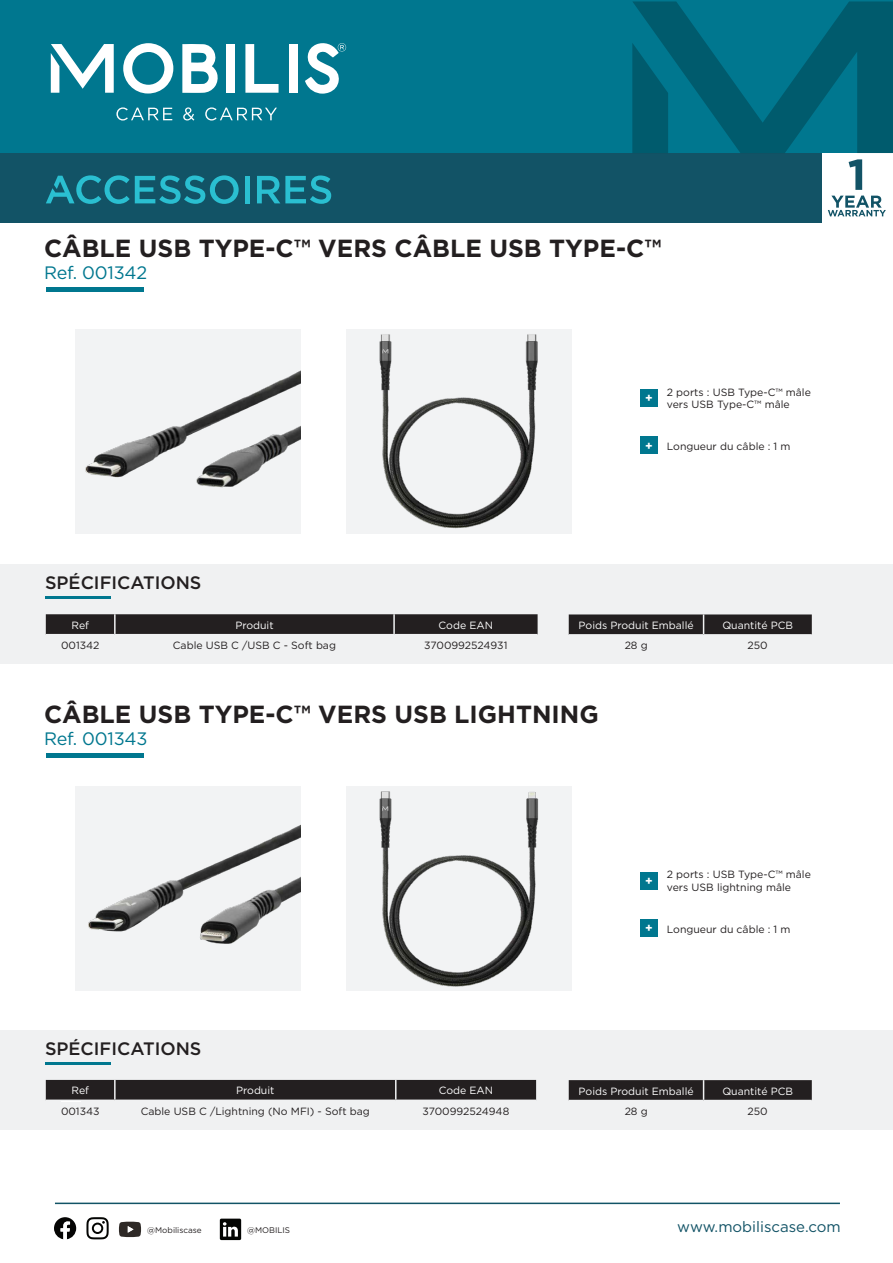
<style>
.page{position:relative;width:893px;height:1263px;background:#fff}
.page>*{position:absolute;margin:0;border:0;box-sizing:border-box;transform-origin:0 0}
.t1{font:700 24.75px "Gotham";color:#231f20}
.t2{font:500 18px "Gotham";color:#231f20}
.t3{font:18px "Gotham";letter-spacing:-.01em;color:#00778f}
.t4{font:15px "Gotham";color:#125366}
.t5{font:700 12px "Gotham";color:#fff}
.t6{font:10.5px/12.6px "Gotham";color:#231f20}
.t7{font:10.5px "Gotham";color:#fff}
.t8{font:8.1px "Gotham";color:#231f20}
</style>
<div class="page">
<div style="left:0;top:0;width:893px;height:222px;background:#00778f"></div>
<div style="left:0;top:153px;width:893px;height:69px;background:#125366"></div>
<div style="left:0;top:564px;width:893px;height:100px;background:#f0f1f2"></div>
<div style="left:0;top:1030px;width:893px;height:100px;background:#f0f1f2"></div>
<hr style="left:46px;top:596px;width:65px;height:2px;background:#00778f">
<div style="left:46px;top:753px;width:97px;height:5px;background:#00778f"></div>
<hr style="left:46px;top:1062px;width:65px;height:3px;background:#00778f">
<img style="left:348px;top:330px;width:222px;height:203px">
<div style="left:346px;top:786px;width:225px;height:205px;background:#f2f3f4"></div>
<img style="left:379px;top:791px;width:160px;height:196px">
<img style="left:75px;top:329px;width:225px;height:204px">
<img style="left:75px;top:786px;width:225px;height:205px">
<div style="left:640px;top:389px;width:18px;height:17px;background:#00778f"></div>
<div style="left:640px;top:872px;width:18px;height:17px;background:#00778f"></div>
<div style="left:640px;top:437px;width:18px;height:17px;background:#00778f"></div>
<div style="left:640px;top:919px;width:18px;height:17px;background:#00778f"></div>
<div style="left:822px;top:153px;width:71px;height:69px;background:#fff"></div>
<svg style="left:849px;top:159px;width:13px;height:31px"></svg>
<svg style="left:828px;top:196px;width:58px;height:20px"></svg>
<svg style="left:632px;top:1px;width:261px;height:152px"></svg>
<svg style="left:182px;top:44px;width:36px;height:49px"></svg>
<svg style="left:123px;top:43px;width:50px;height:51px"></svg>
<svg style="left:245px;top:44px;width:34px;height:49px"></svg>
<div style="left:227px;top:44px;width:8px;height:49px;background:#fff"></div>
<div style="left:289px;top:44px;width:8px;height:49px;background:#fff"></div>
<svg style="left:51px;top:44px;width:63px;height:49px"></svg>
<svg style="left:116px;top:107px;width:56px;height:14px"></svg>
<svg style="left:183px;top:107px;width:11px;height:14px"></svg>
<svg style="left:205px;top:107px;width:72px;height:14px"></svg>
<svg style="left:305px;top:43px;width:41px;height:51px"></svg>
<hr style="left:55px;top:1202px;width:785px;height:2px;background:#125366">
<svg style="left:220px;top:1218px;width:21px;height:22px"></svg>
<svg style="left:54px;top:1217px;width:22px;height:22px"></svg>
<svg style="left:86px;top:1217px;width:23px;height:22px"></svg>
<svg style="left:119px;top:1222px;width:22px;height:15px"></svg>
<hr style="left:46px;top:287px;width:97px;height:4px;background:#00778f">
<div style="left:61px;top:1082px;width:20px;height:20px;background:#fff"></div>
<svg style="left:46px;top:614px;width:492px;height:20px;background:#262223"></svg>
<hr style="left:114px;top:614px;width:2px;height:20px;background:#f0f1f2">
<hr style="left:393px;top:614px;width:2px;height:20px;background:#f0f1f2">
<svg style="left:569px;top:614px;width:243px;height:21px;background:#312d2e"></svg>
<div style="left:46px;top:1080px;width:490px;height:19px;background:#231f20"></div>
<hr style="left:46px;top:1099px;width:69px;height:2px;background:#f0f1f2">
<svg style="left:569px;top:1080px;width:243px;height:21px;background:#312d2e"></svg>
<div style="left:245px;top:176px;width:5px;height:27px;background:#2abfd1"></div>
<svg style="left:257px;top:175px;width:74px;height:29px"></svg>
<svg style="left:46px;top:175px;width:193px;height:29px"></svg>
<h1 class="t1" style="left:44px;top:232px;width:619px">CÂBLE USB TYPE-C™ VERS CÂBLE USB TYPE-C™</h1>
<h2 class="t3" style="left:44px;top:261px;width:105px">Ref. 001342</h2>
<h2 class="t2" style="left:45px;top:571px;width:158px">SPÉCIFICATIONS</h2>
<p class="t7" style="left:72px;top:618px;width:19px">Ref</p>
<p class="t7" style="left:235px;top:618px;width:40px">Produit</p>
<p class="t7" style="left:439px;top:618px;width:56px">Code EAN</p>
<p class="t6" style="left:61px;top:639px;width:40px">001342</p>
<p class="t6" style="left:173px;top:639px;width:165px">Cable USB C /USB C - Soft bag</p>
<p class="t6" style="left:424px;top:639px;width:85px">3700992524931</p>
<p class="t5" style="left:645px;top:390px;width:9px">+</p>
<p class="t5" style="left:645px;top:437px;width:9px">+</p>
<p class="t6" style="left:667px;top:385px;width:146px">2 ports : USB Type-C™ mâle vers USB Type-C™ mâle</p>
<p class="t6" style="left:667px;top:440px;width:125px">Longueur du câble : 1 m</p>
<p class="t7" style="left:579px;top:618px;width:117px">Poids Produit Emballé</p>
<p class="t7" style="left:722px;top:618px;width:72px">Quantité PCB</p>
<p class="t6" style="left:625px;top:639px;width:25px">28 g</p>
<p class="t6" style="left:748px;top:639px;width:22px">250</p>
<h1 class="t1" style="left:44px;top:698px;width:556px">CÂBLE USB TYPE-C™ VERS USB LIGHTNING</h1>
<h2 class="t3" style="left:44px;top:727px;width:105px">Ref. 001343</h2>
<h2 class="t2" style="left:45px;top:1037px;width:158px">SPÉCIFICATIONS</h2>
<p class="t5" style="left:645px;top:873px;width:9px">+</p>
<p class="t5" style="left:645px;top:920px;width:9px">+</p>
<p class="t6" style="left:667px;top:868px;width:146px">2 ports : USB Type-C™ mâle vers USB lightning mâle</p>
<p class="t6" style="left:667px;top:923px;width:125px">Longueur du câble : 1 m</p>
<p class="t7" style="left:72px;top:1084px;width:19px">Ref</p>
<p class="t7" style="left:236px;top:1084px;width:40px">Produit</p>
<p class="t7" style="left:439px;top:1084px;width:56px">Code EAN</p>
<p class="t6" style="left:61px;top:1104px;width:40px">001343</p>
<p class="t6" style="left:141px;top:1104px;width:231px">Cable USB C /Lightning (No MFI) - Soft bag</p>
<p class="t6" style="left:423px;top:1104px;width:88px">3700992524948</p>
<p class="t7" style="left:579px;top:1084px;width:117px">Poids Produit Emballé</p>
<p class="t7" style="left:722px;top:1084px;width:72px">Quantité PCB</p>
<p class="t6" style="left:625px;top:1105px;width:25px">28 g</p>
<p class="t6" style="left:748px;top:1105px;width:22px">250</p>
<p class="t8" style="left:147px;top:1224px;width:56px">@Mobiliscase</p>
<p class="t8" style="left:247px;top:1224px;width:44px">@MOBILIS</p>
<h3 class="t4" style="left:677px;top:1217px;width:165px">www.mobiliscase.com</h3>
</div>
